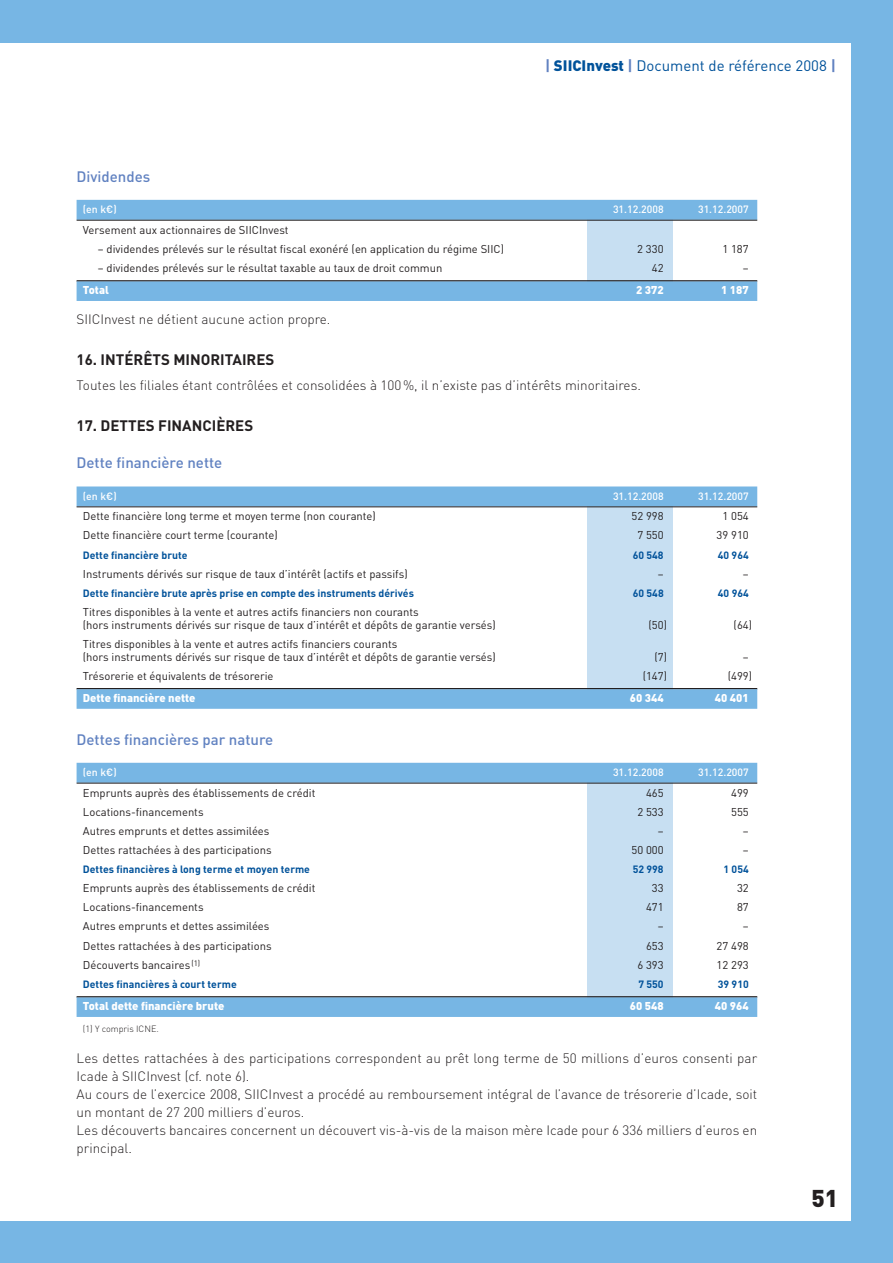
<style>
.page{position:relative;width:893px;height:1263px;background:#fff}
.page>*{position:absolute;margin:0;border:0;box-sizing:border-box;transform-origin:0 0}
.t1{font:900 24px "DINOT";color:#231f20}
.t2{font:500 15px "DINOT";color:#6182c1}
.t3{font:700 15px "DINOT";color:#231f20}
.t4{font:15px "DINOT";color:#01529a}
.t5{font:300 13.5px/18px "DINOT";color:#231f20}
.t6{font:11.25px/12.8px "DINOT";color:#231f20}
.t7{font:900 11.25px "DINOT";color:#fff}
.t8{font:700 10.5px "DINOT";color:#01529a}
.t9{font:500 10.5px "DINOT";color:#fff}
.t10{font:300 9px "DINOT";color:#231f20}
.s1{font-weight:700;color:#6182c1}
.s2{font-weight:900}
</style>
<div class="page">
<div style="left:0;top:0;width:892px;height:1263px;background:#77b6e4"></div>
<div style="left:0;top:43px;width:850px;height:1177px;background:#fff"></div>
<div style="left:587px;top:201px;width:85px;height:97px;background:#c7dff2"></div>
<div style="left:587px;top:489px;width:85px;height:219px;background:#c7dff2"></div>
<div style="left:587px;top:765px;width:85px;height:251px;background:#c7dff2"></div>
<div style="left:77px;top:200px;width:680px;height:20px;background:#77b6e4"></div>
<hr style="left:77px;top:220px;width:680px;height:1px;background:#231f20">
<hr style="left:77px;top:280px;width:680px;height:2px;background:#231f20">
<div style="left:77px;top:281px;width:680px;height:20px;background:#77b6e4"></div>
<div style="left:77px;top:486px;width:680px;height:20px;background:#77b6e4"></div>
<hr style="left:77px;top:506px;width:680px;height:1px;background:#231f20">
<hr style="left:77px;top:688px;width:680px;height:1px;background:#231f20">
<div style="left:77px;top:689px;width:680px;height:20px;background:#77b6e4"></div>
<div style="left:77px;top:763px;width:680px;height:20px;background:#77b6e4"></div>
<hr style="left:77px;top:783px;width:680px;height:1px;background:#231f20">
<hr style="left:77px;top:996px;width:680px;height:2px;background:#231f20">
<div style="left:77px;top:997px;width:680px;height:20px;background:#77b6e4"></div>
<h2 class="t4" style="left:545px;top:60px;width:292px"><span class="s1">|</span> <span class="s2">SIICInvest</span> <span class="s1">|</span> Document de référence 2008 <span class="s1">|</span></h2>
<h2 class="t2" style="left:77px;top:171px;width:75px">Dividendes</h2>
<p class="t9" style="left:83px;top:206px;width:35px">(en k€)</p>
<p class="t9" style="left:613px;top:206px;width:52px">31.12.2008</p>
<p class="t9" style="left:698px;top:206px;width:52px">31.12.2007</p>
<p class="t6" style="left:83px;top:224px;width:207px">Versement aux actionnaires de SIICInvest</p>
<p class="t6" style="left:98px;top:244px;width:408px">– dividendes prélevés sur le résultat fiscal exonéré (en application du régime SIIC)</p>
<p class="t6" style="left:637px;top:244px;width:28px">2 330</p>
<p class="t6" style="left:722px;top:244px;width:28px">1 187</p>
<p class="t6" style="left:98px;top:263px;width:346px">– dividendes prélevés sur le résultat taxable au taux de droit commun</p>
<p class="t6" style="left:651px;top:263px;width:13px">42</p>
<p class="t6" style="left:742px;top:263px;width:7px">–</p>
<p class="t7" style="left:83px;top:286px;width:27px">Total</p>
<p class="t7" style="left:636px;top:286px;width:29px">2 372</p>
<p class="t7" style="left:721px;top:286px;width:29px">1 187</p>
<p class="t5" style="left:77px;top:312px;width:255px">SIICInvest ne détient aucune action propre.</p>
<h2 class="t3" style="left:77px;top:355px;width:199px">16. INTÉRÊTS MINORITAIRES</h2>
<p class="t5" style="left:77px;top:377px;width:566px">Toutes les filiales étant contrôlées et consolidées à 100 %, il n’existe pas d’intérêts minoritaires.</p>
<h2 class="t3" style="left:77px;top:420px;width:178px">17. DETTES FINANCIÈRES</h2>
<h2 class="t2" style="left:77px;top:457px;width:147px">Dette financière nette</h2>
<p class="t9" style="left:83px;top:493px;width:35px">(en k€)</p>
<p class="t9" style="left:613px;top:493px;width:52px">31.12.2008</p>
<p class="t9" style="left:698px;top:493px;width:52px">31.12.2007</p>
<p class="t6" style="left:83px;top:511px;width:294px">Dette financière long terme et moyen terme (non courante)</p>
<p class="t6" style="left:631px;top:511px;width:34px">52 998</p>
<p class="t6" style="left:722px;top:511px;width:28px">1 054</p>
<p class="t6" style="left:83px;top:530px;width:196px">Dette financière court terme (courante)</p>
<p class="t6" style="left:637px;top:530px;width:28px">7 550</p>
<p class="t6" style="left:716px;top:530px;width:34px">39 910</p>
<p class="t8" style="left:83px;top:551px;width:106px">Dette financière brute</p>
<p class="t8" style="left:632px;top:551px;width:32px">60 548</p>
<p class="t8" style="left:717px;top:551px;width:32px">40 964</p>
<p class="t6" style="left:83px;top:568px;width:326px">Instruments dérivés sur risque de taux d’intérêt (actifs et passifs)</p>
<p class="t6" style="left:657px;top:568px;width:7px">–</p>
<p class="t6" style="left:742px;top:568px;width:7px">–</p>
<p class="t8" style="left:83px;top:589px;width:332px">Dette financière brute après prise en compte des instruments dérivés</p>
<p class="t8" style="left:632px;top:589px;width:32px">60 548</p>
<p class="t8" style="left:717px;top:589px;width:32px">40 964</p>
<p class="t6" style="left:83px;top:607px;width:414px">Titres disponibles à la vente et autres actifs financiers non courants<br>(hors instruments dérivés sur risque de taux d’intérêt et dépôts de garantie versés)</p>
<p class="t6" style="left:648px;top:619px;width:20px">(50)</p>
<p class="t6" style="left:733px;top:619px;width:20px">(64)</p>
<p class="t6" style="left:83px;top:639px;width:414px">Titres disponibles à la vente et autres actifs financiers courants<br>(hors instruments dérivés sur risque de taux d’intérêt et dépôts de garantie versés)</p>
<p class="t6" style="left:654px;top:651px;width:14px">(7)</p>
<p class="t6" style="left:742px;top:651px;width:7px">–</p>
<p class="t6" style="left:83px;top:670px;width:192px">Trésorerie et équivalents de trésorerie</p>
<p class="t6" style="left:642px;top:670px;width:26px">(147)</p>
<p class="t6" style="left:727px;top:670px;width:26px">(499)</p>
<p class="t7" style="left:83px;top:694px;width:114px">Dette financière nette</p>
<p class="t7" style="left:630px;top:694px;width:35px">60 344</p>
<p class="t7" style="left:715px;top:694px;width:35px">40 401</p>
<h2 class="t2" style="left:77px;top:734px;width:198px">Dettes financières par nature</h2>
<p class="t9" style="left:83px;top:769px;width:35px">(en k€)</p>
<p class="t9" style="left:613px;top:769px;width:52px">31.12.2008</p>
<p class="t9" style="left:698px;top:769px;width:52px">31.12.2007</p>
<p class="t6" style="left:83px;top:787px;width:234px">Emprunts auprès des établissements de crédit</p>
<p class="t6" style="left:646px;top:787px;width:19px">465</p>
<p class="t6" style="left:731px;top:787px;width:19px">499</p>
<p class="t6" style="left:83px;top:806px;width:122px">Locations-financements</p>
<p class="t6" style="left:637px;top:806px;width:28px">2 533</p>
<p class="t6" style="left:731px;top:806px;width:19px">555</p>
<p class="t6" style="left:83px;top:825px;width:188px">Autres emprunts et dettes assimilées</p>
<p class="t6" style="left:657px;top:825px;width:7px">–</p>
<p class="t6" style="left:742px;top:825px;width:7px">–</p>
<p class="t6" style="left:83px;top:845px;width:190px">Dettes rattachées à des participations</p>
<p class="t6" style="left:631px;top:845px;width:34px">50 000</p>
<p class="t6" style="left:742px;top:845px;width:7px">–</p>
<p class="t8" style="left:83px;top:865px;width:228px">Dettes financières à long terme et moyen terme</p>
<p class="t8" style="left:632px;top:865px;width:32px">52 998</p>
<p class="t8" style="left:723px;top:865px;width:27px">1 054</p>
<p class="t6" style="left:83px;top:883px;width:234px">Emprunts auprès des établissements de crédit</p>
<p class="t6" style="left:652px;top:883px;width:13px">33</p>
<p class="t6" style="left:737px;top:883px;width:13px">32</p>
<p class="t6" style="left:83px;top:902px;width:122px">Locations-financements</p>
<p class="t6" style="left:646px;top:902px;width:19px">471</p>
<p class="t6" style="left:737px;top:902px;width:13px">87</p>
<p class="t6" style="left:83px;top:921px;width:188px">Autres emprunts et dettes assimilées</p>
<p class="t6" style="left:657px;top:921px;width:7px">–</p>
<p class="t6" style="left:742px;top:921px;width:7px">–</p>
<p class="t6" style="left:83px;top:940px;width:190px">Dettes rattachées à des participations</p>
<p class="t6" style="left:646px;top:940px;width:19px">653</p>
<p class="t6" style="left:716px;top:940px;width:34px">27 498</p>
<p class="t6" style="left:83px;top:959px;width:119px">Découverts bancaires<sup>(1)</sup></p>
<p class="t6" style="left:637px;top:959px;width:28px">6 393</p>
<p class="t6" style="left:716px;top:959px;width:34px">12 293</p>
<p class="t8" style="left:83px;top:980px;width:155px">Dettes financières à court terme</p>
<p class="t8" style="left:638px;top:980px;width:27px">7 550</p>
<p class="t8" style="left:717px;top:980px;width:32px">39 910</p>
<p class="t7" style="left:83px;top:1002px;width:143px">Total dette financière brute</p>
<p class="t7" style="left:630px;top:1002px;width:35px">60 548</p>
<p class="t7" style="left:715px;top:1002px;width:35px">40 964</p>
<p class="t10" style="left:83px;top:1026px;width:77px">(1) Y compris ICNE.</p>
<p class="t5" style="left:77px;top:1051px;width:682px">Les dettes rattachées à des participations correspondent au prêt long terme de 50 millions d’euros consenti par Icade à SIICInvest (cf. note 6).<br>Au cours de l’exercice 2008, SIICInvest a procédé au remboursement intégral de l’avance de trésorerie d’Icade, soit un montant de 27 200 milliers d’euros.<br>Les découverts bancaires concernent un découvert vis-à-vis de la maison mère Icade pour 6 336 milliers d’euros en principal.</p>
<h1 class="t1" style="left:811px;top:1190px;width:28px">51</h1>
</div>
